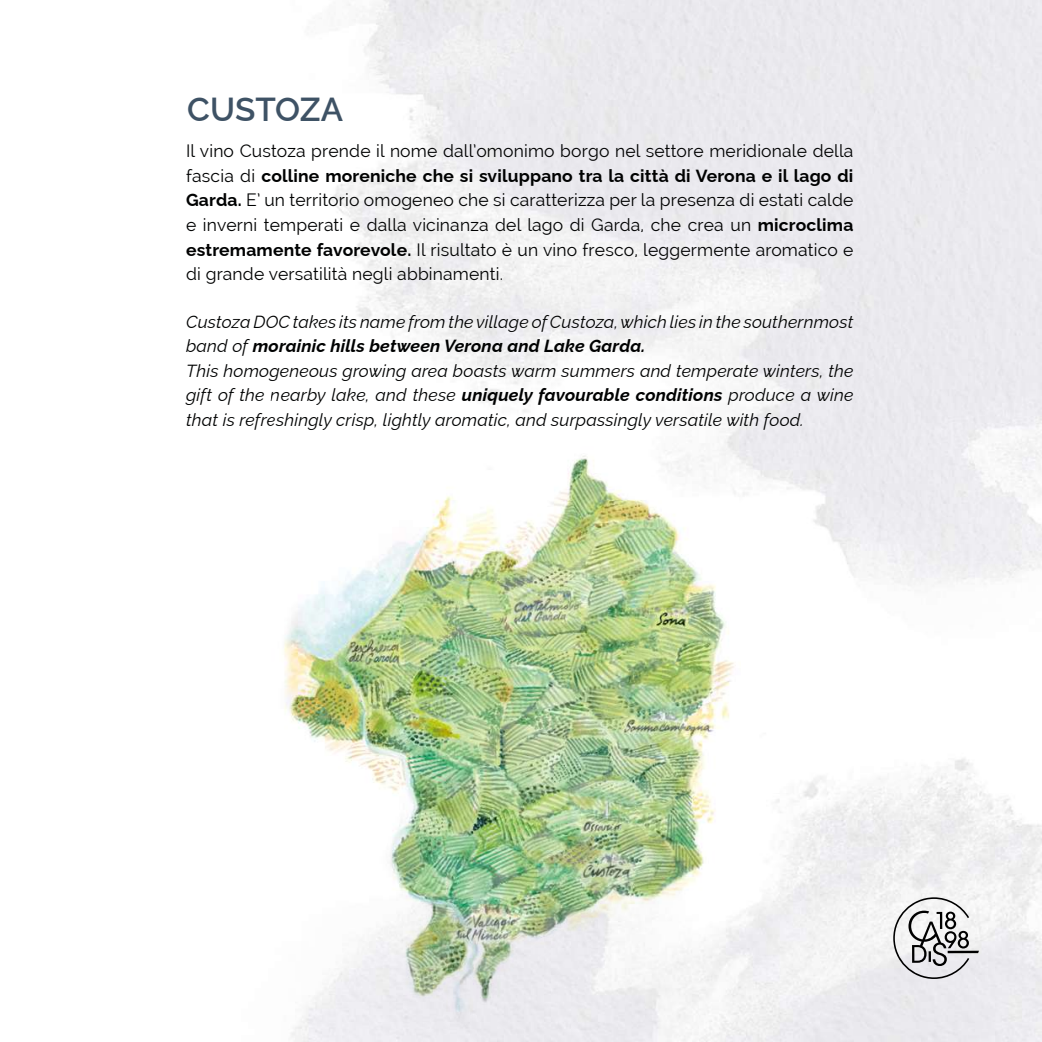
<style>
.page{position:relative;width:1042px;height:1042px;background:#fff}
.page>*{position:absolute;margin:0;border:0;box-sizing:border-box;transform-origin:0 0}
.t1{font:600 33.25px "Raleway";color:#3e5265}
.t2{font:17.5px/24.5px "Raleway";letter-spacing:.01em;color:#010202;text-align:justify}
.t3{font:italic 17.5px/24.5px "Raleway";letter-spacing:.01em;color:#010202}
.s1{font-weight:700}
</style>
<div class="page">
<img style="left:281px;top:379px;width:459px;height:663px">
<svg style="left:893px;top:897px;width:86px;height:82px"></svg>
<h1 class="t1" style="left:187px;top:82px;width:157px">CUSTOZA</h1>
<p class="t2" style="left:186px;top:139px;width:669px">Il vino Custoza prende il nome dall’omonimo borgo nel settore meridionale della fascia di <span class="s1">colline moreniche che si sviluppano tra la città di Verona e il lago di Garda.</span> E’ un territorio omogeneo che si caratterizza per la presenza di estati calde e inverni temperati e dalla vicinanza del lago di Garda, che crea un <span class="s1">microclima estremamente favorevole.</span> Il risultato è un vino fresco, leggermente aromatico e di grande versatilità negli abbinamenti.</p>
<p class="t3" style="left:186px;top:307px;width:669px">Custoza DOC takes its name from the village of Custoza, which lies in the southernmost band of <span class="s1">morainic hills between Verona and Lake Garda.<br></span>This homogeneous growing area boasts warm summers and temperate winters, the gift of the nearby lake, and these <span class="s1">uniquely favourable conditions</span> produce a wine that is refreshingly crisp, lightly aromatic, and surpassingly versatile with food.</p>
</div>
